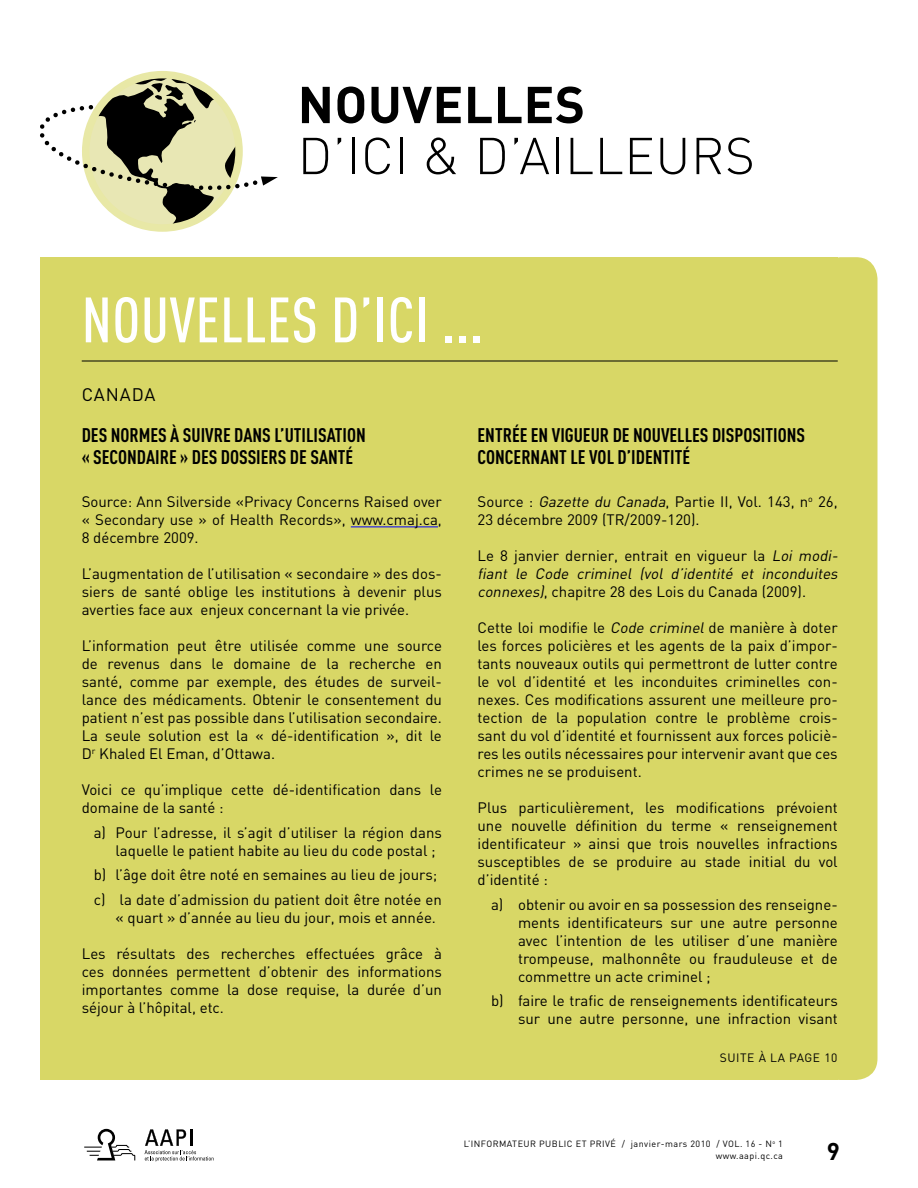
<style>
.page{position:relative;width:918px;height:1188px;background:#fff}
.page>*{position:absolute;margin:0;border:0;box-sizing:border-box;transform-origin:0 0}
.t1{font:500 63px "DIN Cond";color:#fff}
.t2{font:300 51px "DIN";color:#000}
.t3{font:700 51px "DIN";letter-spacing:.01em;color:#000}
.t4{font:700 24px "DIN";color:#000}
.t5{font:700 19.5px/22.5px "DIN Cond";color:#000}
.t6{font:18px "DIN";color:#000}
.t7{font:15px/18px "DIN";color:#000;text-align:justify}
.t8{font:12px "DIN";color:#000}
.t9{font:9px/12px "DIN";letter-spacing:.05em;color:#000;text-align:right}
.s1{font-style:italic}
</style>
<div class="page">
<svg style="left:84px;top:1129px;width:51px;height:31px"></svg>
<svg style="left:145px;top:1129px;width:69px;height:33px"></svg>
<svg style="left:40px;top:72px;width:238px;height:156px"></svg>
<div style="left:819px;top:257px;width:59px;height:823px;background:#d8d766;border-radius:22px"></div>
<div style="left:40px;top:257px;width:798px;height:823px;background:#d8d766"></div>
<hr style="left:351px;top:527px;width:87px;height:1px;background:#00f">
<hr style="left:82px;top:361px;width:756px;height:1px;background:#000">
<h2 class="t3" style="left:298px;top:71px;width:289px">NOUVELLES</h2>
<h2 class="t2" style="left:298px;top:124px;width:249px">D’ICI &amp; D’AILLE</h2>
<h2 class="t2" style="left:655px;top:124px;width:65px">URS</h2>
<h1 class="t1" style="left:82px;top:283px;width:139px">NO UVELLES</h1>
<h1 class="t1" style="left:331px;top:283px;width:154px">D’ICI ...</h1>
<p class="t6" style="left:82px;top:383px;width:13px">cana</p>
<p class="t6" style="left:132px;top:383px;width:24px">da</p>
<h3 class="t5" style="left:82px;top:423px;width:286px">DES NORMES À SUIVRE DANS L’UTILISATION « SECONDAIRE » DES DOSSIERS DE SANTÉ</h3>
<p class="t7" style="left:82px;top:492px;width:362px">Source: Ann Silverside «Privacy Concerns Raised over « Secondary use » of Health Records», www.cmaj.ca, 8 décembre 2009.</p>
<p class="t7" style="left:82px;top:564px;width:362px">L’augmentation de l’utilisation « secondaire » des dos&shy;siers de santé oblige les institutions à devenir plus averties face aux enjeux concernant la vie privée.</p>
<p class="t7" style="left:82px;top:636px;width:362px">L’information peut être utilisée comme une source de revenus dans le domaine de la recherche en santé, comme par exemple, des études de surveil&shy;lance des médicaments. Obtenir le consentement du patient n’est pas possible dans l’utilisation secondaire.<br>La seule solution est la « dé-identification », dit le D <sup>r</sup> Khaled El Eman, d’Ottawa.</p>
<p class="t7" style="left:82px;top:780px;width:362px">Voici ce qu’implique cette dé-identification dans le domaine de la santé :</p>
<p class="t7" style="left:116px;top:823px;width:328px;text-indent:-22px">a) Pour l’adresse, il s’agit d’utiliser la région dans laquelle le patient habite au lieu du code postal ;</p>
<p class="t7" style="left:94px;top:862px;width:350px;line-height:24.8px">b) l’âge doit être noté en semaines au lieu de jours; c) la date d’admission du patient doit être notée en</p>
<p class="t7" style="left:116px;top:908px;width:322px">« quart » d’année au lieu du jour, mois et année.</p>
<p class="t7" style="left:82px;top:944px;width:362px">Les résultats des recherches effectuées grâce à ces données permettent d’obtenir des informations importantes comme la dose requise, la durée d’un séjour à l’hôpital, etc.</p>
<h3 class="t5" style="left:478px;top:423px;width:329px">ENTRÉE EN VIGUEUR DE NOUVELLES DISPOSITIONS<br>CONCERNANT LE VOL D’IDENTITÉ</h3>
<p class="t7" style="left:478px;top:492px;width:362px">Source : <span class="s1">Gazette du Canada</span>, Partie II, Vol. 143, n<sup>o</sup> 26,<br>23 décembre 2009 (TR/2009-120).</p>
<p class="t7" style="left:478px;top:546px;width:365px">Le 8 janvier dernier, entrait en vigueur la <span class="s1">Loi modi&shy;fiant le Code criminel (vol d’identité et inconduites connexes)</span>, chapitre 28 des Lois du Canada (2009).</p>
<p class="t7" style="left:478px;top:618px;width:362px">Cette loi modifie le <span class="s1">Code criminel</span>de manière à doter les forces policières et les agents de la paix d’impor&shy;tants nouveaux outils qui permettront de lutter contre le vol d’identité et les inconduites criminelles con&shy;nexes. Ces modifications assurent une meilleure pro&shy;tection de la population contre le problème crois&shy;sant du vol d’identité et fournissent aux forces policiè&shy;res les outils nécessaires pour intervenir avant que ces crimes ne se produisent.</p>
<p class="t7" style="left:478px;top:798px;width:362px">Plus particulièrement, les modifications prévoient une nouvelle définition du terme « renseignement identificateur » ainsi que trois nouvelles infractions susceptibles de se produire au stade initial du vol d’identité :</p>
<p class="t7" style="left:518px;top:895px;width:321px;text-indent:-27px">a) obtenir ou avoir en sa possession des renseigne&shy;ments identificateurs sur une autre personne avec l’intention de les utiliser d’une manière trompeuse, malhonnête ou frauduleuse et de commettre un acte criminel ;</p>
<p class="t7" style="left:491px;top:992px;width:348px;text-align:right">b) faire le trafic de renseignements identificateurs sur une autre personne, une infraction visant</p>
<p class="t8" style="left:720px;top:1050px;width:16px">suite</p>
<p class="t8" style="left:759px;top:1050px;width:80px">àla page 10</p>
<p class="t9" style="left:464px;top:1138px;width:321px">L’INFORMATEUR PUBLIC ET PRIVÉ / janvier-mars 2010 / VOL. 16 - N<sup>o</sup> 1 www.aapi.qc.ca</p>
<h3 class="t4" style="left:827px;top:1136px;width:15px">9</h3>
</div>
